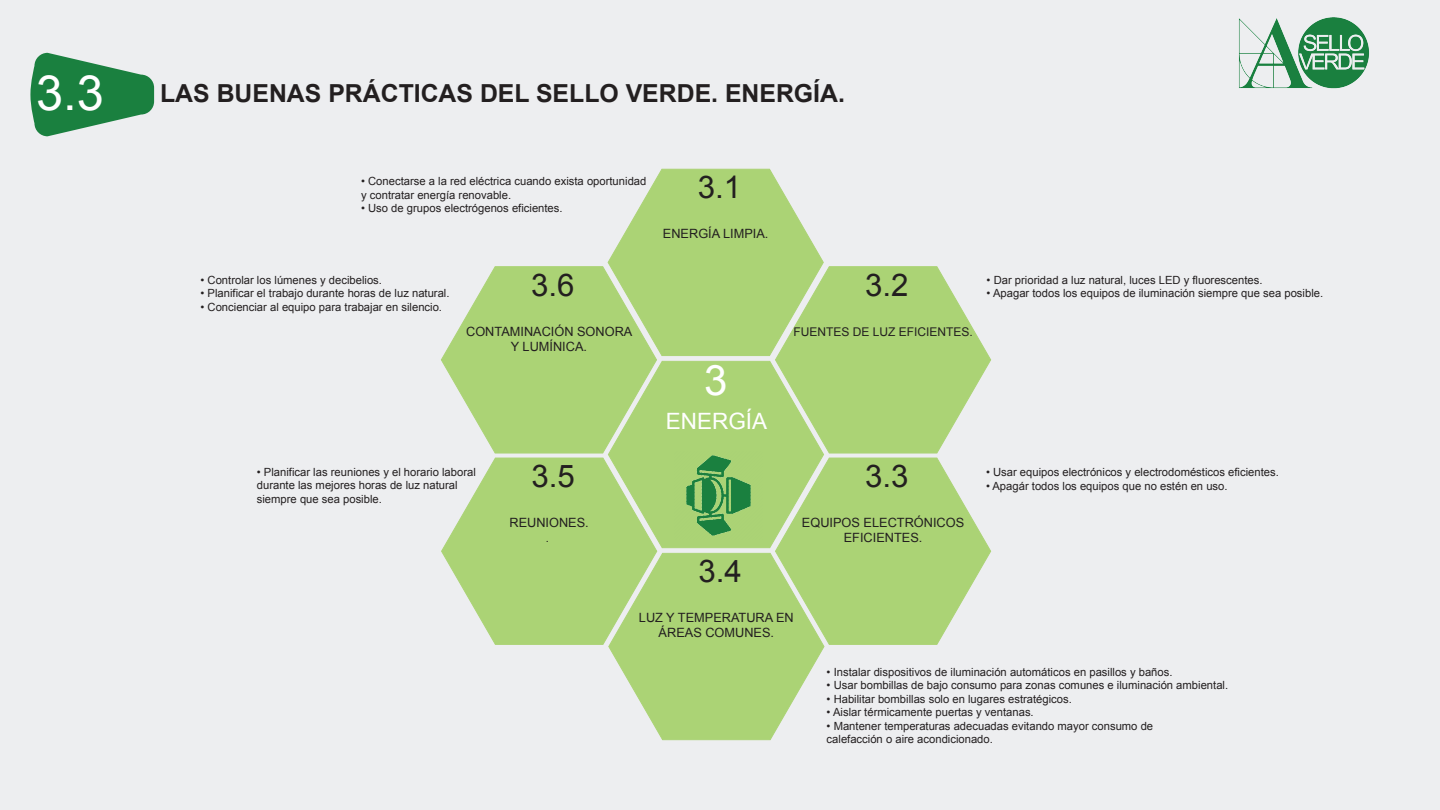
<style>
.page{position:relative;width:1440px;height:810px;background:#fff}
.page>*{position:absolute;margin:0;border:0;box-sizing:border-box;transform-origin:0 0}
.t1{font:42px "Arial";color:#fff}
.t2{font:31.2px "Arial";color:#231f20}
.t3{font:700 24.83px "Arial";color:#231f20}
.t4{font:22.5px "Arial";color:#fff}
.t5{font:12.75px/15.3px "Arial";color:#231f20;text-align:center}
.t6{font:12px "Arial";color:#231f20}
.t7{font:11.25px/13.5px "Arial";color:#231f20}
.s1{font-weight:400;font-size:48.6px;color:#fff}
</style>
<div class="page">
<div style="left:0;top:1px;width:1440px;height:809px;background:#edeef0"></div>
<svg style="left:441px;top:168px;width:551px;height:572px"></svg>
<svg style="left:30px;top:53px;width:124px;height:83px"></svg>
<img style="left:1239px;top:17px;width:130px;height:72px">
<img style="left:674px;top:451px;width:89px;height:89px">
<h3 class="t3" style="left:36px;top:77px;width:810px"><span class="s1">3.3</span> LAS BUENAS PRÁCTICAS DEL SELLO VERDE. ENERGÍA.</h3>
<p class="t7" style="left:361px;top:175px;width:287px">• Conectarse a la red eléctrica cuando exista oportunidad y contratar energía renovable.</p>
<p class="t7" style="left:361px;top:202px;width:203px">• Uso de grupos electrógenos eficientes.</p>
<h2 class="t2" style="left:698px;top:167px;width:45px">3.1</h2>
<p class="t5" style="left:663px;top:226px;width:107px">ENERGÍA LIMPIA.</p>
<p class="t7" style="left:201px;top:273px;width:183px">• Controlar los lúmenes y decibelios.</p>
<p class="t7" style="left:201px;top:287px;width:251px">• Planificar el trabajo durante horas de luz natural.</p>
<p class="t7" style="left:201px;top:300px;width:243px">• Concienciar al equipo para trabajar en silencio.</p>
<h2 class="t2" style="left:531px;top:264px;width:45px">3.6</h2>
<h2 class="t2" style="left:865px;top:264px;width:45px">3.2</h2>
<p class="t5" style="left:466px;top:324px;width:168px">CONTAMINACIÓN SONORA<br>Y LUMÍNICA.</p>
<p class="t6" style="left:793px;top:323px;width:181px">FUENTES DE LUZ EFICIENTES.</p>
<h1 class="t1" style="left:704px;top:353px;width:25px">3</h1>
<h3 class="t4" style="left:666px;top:406px;width:103px">ENERGÍA</h3>
<p class="t7" style="left:257px;top:465px;width:221px">• Planificar las reuniones y el horario laboral durante las mejores horas de luz natural siempre que sea posible.</p>
<h2 class="t2" style="left:531px;top:456px;width:45px">3.5</h2>
<h2 class="t2" style="left:865px;top:456px;width:45px">3.3</h2>
<p class="t5" style="left:510px;top:515px;width:81px">REUNIONES.</p>
<p class="t7" style="left:546px;top:532px;width:5px">.</p>
<p class="t5" style="left:802px;top:515px;width:164px">EQUIPOS ELECTRÓNICOS<br>EFICIENTES.</p>
<h2 class="t2" style="left:699px;top:551px;width:45px">3.4</h2>
<p class="t5" style="left:639px;top:610px;width:156px">LUZ Y TEMPERATURA EN<br>ÁREAS COMUNES.</p>
<p class="t7" style="left:987px;top:273px;width:277px">• Dar prioridad a luz natural, luces LED y fluorescentes.</p>
<p class="t7" style="left:987px;top:287px;width:338px">• Apagar todos los equipos de iluminación siempre que sea posible.</p>
<p class="t7" style="left:986px;top:466px;width:294px">• Usar equipos electrónicos y electrodomésticos eficientes.</p>
<p class="t7" style="left:986px;top:479px;width:243px">• Apagár todos los equipos que no estén en uso.</p>
<p class="t7" style="left:827px;top:665px;width:347px">• Instalar dispositivos de iluminación automáticos en pasillos y baños.</p>
<p class="t7" style="left:827px;top:679px;width:403px">• Usar bombillas de bajo consumo para zonas comunes e iluminación ambiental.</p>
<p class="t7" style="left:827px;top:692px;width:247px">• Habilitar bombillas solo en lugares estratégicos.</p>
<p class="t7" style="left:827px;top:706px;width:209px">• Aislar térmicamente puertas y ventanas.</p>
<p class="t7" style="left:827px;top:719px;width:328px">• Mantener temperaturas adecuadas evitando mayor consumo de calefacción o aire acondicionado.</p>
</div>
